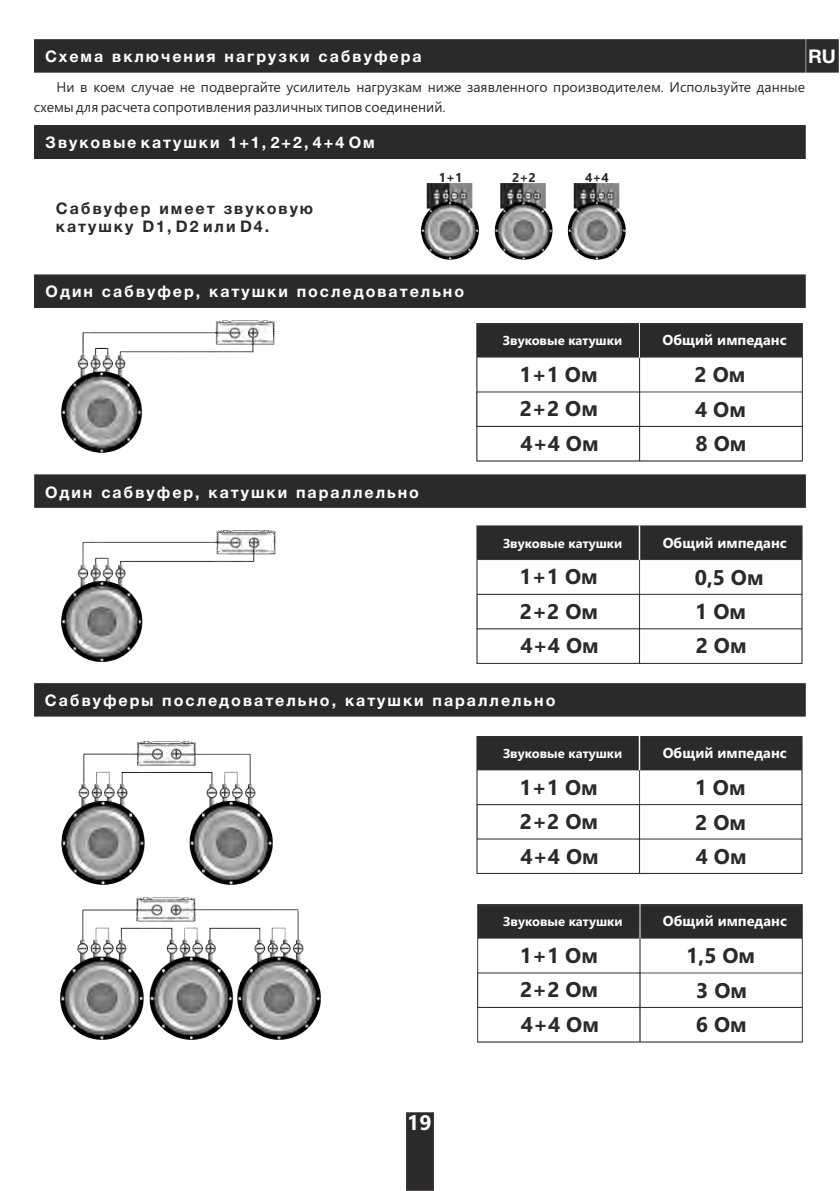
<style>
.page{position:relative;width:840px;height:1191px;background:#fff}
.page>*{position:absolute;margin:0;border:0;box-sizing:border-box;transform-origin:0 0}
.t1{font:700 21.2px/34.6px "Segoe UI";color:#2b2a29}
.t2{font:700 21px "Segoe UI";color:#fefefe}
.t3{font:700 19px "Helvetica Neue Cyr";color:#fefefe}
.t4{font:700 16px "Helvetica Neue Cyr";letter-spacing:.12em;color:#fefefe}
.t5{font:700 16px/17.8px "Helvetica Neue Cyr";letter-spacing:.12em;color:#2b2a29}
.t6{font:700 14.4px "Segoe UI";color:#fefefe}
.t7{font:14px/19.4px "Segoe UI";color:#2b2a29}
.t8{font:700 13px "Segoe UI";color:#fefefe}
.t9{font:700 12.8px "Segoe UI";color:#2b2a29}
</style>
<div class="page">
<img style="left:477px;top:904px;width:325px;height:138px">
<img style="left:476px;top:525px;width:326px;height:138px">
<img style="left:476px;top:736px;width:326px;height:137px">
<div style="left:34px;top:39px;width:804px;height:34px;background:#2b2a29"></div>
<div style="left:406px;top:1112px;width:27px;height:78px;background:#2b2a29"></div>
<div style="left:34px;top:274px;width:770px;height:33px;background:#2b2a29"></div>
<div style="left:34px;top:125px;width:770px;height:33px;background:#2b2a29"></div>
<img style="left:421px;top:184px;width:203px;height:76px">
<img style="left:476px;top:323px;width:326px;height:138px">
<div style="left:34px;top:684px;width:771px;height:33px;background:#2b2a29"></div>
<div style="left:34px;top:474px;width:770px;height:33px;background:#2b2a29"></div>
<img style="left:61px;top:321px;width:214px;height:132px">
<img style="left:61px;top:530px;width:214px;height:132px">
<img style="left:60px;top:897px;width:260px;height:142px">
<img style="left:61px;top:741px;width:212px;height:143px">
<p class="t4" style="left:45px;top:51px;width:378px">Схема включения нагрузки сабвуфера</p>
<p class="t3" style="left:807px;top:49px;width:29px">RU</p>
<p class="t7" style="left:34px;top:79px;width:772px;text-indent:23px">Ни в коем случае не подвергайте усилитель нагрузкам ниже заявленного производителем. Используйте данные схемы для расчета сопротивления различных типов соединений.</p>
<p class="t4" style="left:46px;top:137px;width:330px">Звуковые катушки 1+1, 2+2, 4+4 Ом</p>
<p class="t5" style="left:56px;top:201px;width:259px">Сабвуфер имеет звуковую катушку D1, D2 или D4.</p>
<p class="t9" style="left:438px;top:173px;width:25px">1+1</p>
<p class="t9" style="left:511px;top:173px;width:25px">2+2</p>
<p class="t9" style="left:584px;top:173px;width:25px">4+4</p>
<p class="t4" style="left:46px;top:286px;width:420px">Один сабвуфер, катушки последовательно</p>
<p class="t4" style="left:45px;top:486px;width:375px">Один сабвуфер, катушки параллельно</p>
<p class="t8" style="left:502px;top:335px;width:121px">Звуковые катушки</p>
<p class="t6" style="left:662px;top:335px;width:125px">Общий импеданс</p>
<h1 class="t1" style="left:519px;top:359px;width:80px">1+1 Ом</h1>
<h1 class="t1" style="left:694px;top:359px;width:52px">2 Ом</h1>
<h1 class="t1" style="left:519px;top:393px;width:80px">2+2 Ом<br>4+4 Ом</h1>
<h1 class="t1" style="left:694px;top:394px;width:52px">4 Ом</h1>
<h1 class="t1" style="left:695px;top:428px;width:52px">8 Ом</h1>
<p class="t8" style="left:503px;top:538px;width:121px">Звуковые катушки</p>
<p class="t6" style="left:662px;top:537px;width:125px">Общий импеданс</p>
<h1 class="t1" style="left:519px;top:561px;width:80px">1+1 Ом</h1>
<h1 class="t1" style="left:694px;top:562px;width:70px">0,5 Ом</h1>
<h1 class="t1" style="left:519px;top:596px;width:80px">2+2 Ом<br>4+4 Ом</h1>
<h1 class="t1" style="left:694px;top:596px;width:52px">1 Ом</h1>
<h1 class="t1" style="left:695px;top:630px;width:52px">2 Ом</h1>
<p class="t4" style="left:45px;top:694px;width:511px">Сабвуферы последовательно, катушки параллельно</p>
<p class="t8" style="left:503px;top:748px;width:121px">Звуковые катушки</p>
<p class="t6" style="left:662px;top:747px;width:125px">Общий импеданс</p>
<h1 class="t1" style="left:519px;top:772px;width:80px">1+1 Ом</h1>
<h1 class="t1" style="left:694px;top:772px;width:52px">1 Ом</h1>
<h1 class="t1" style="left:519px;top:806px;width:80px">2+2 Ом<br>4+4 Ом</h1>
<h1 class="t1" style="left:694px;top:806px;width:52px">2 Ом</h1>
<h1 class="t1" style="left:695px;top:840px;width:52px">4 Ом</h1>
<p class="t8" style="left:503px;top:916px;width:121px">Звуковые катушки</p>
<p class="t6" style="left:662px;top:916px;width:125px">Общий импеданс</p>
<h1 class="t1" style="left:519px;top:940px;width:80px">1+1 Ом</h1>
<h1 class="t1" style="left:686px;top:940px;width:70px">1,5 Ом</h1>
<h2 class="t2" style="left:407px;top:1115px;width:26px">19</h2>
<h1 class="t1" style="left:519px;top:974px;width:80px">2+2 Ом<br>4+4 Ом</h1>
<h1 class="t1" style="left:695px;top:975px;width:52px">3 Ом</h1>
<h1 class="t1" style="left:695px;top:1009px;width:52px">6 Ом</h1>
</div>
